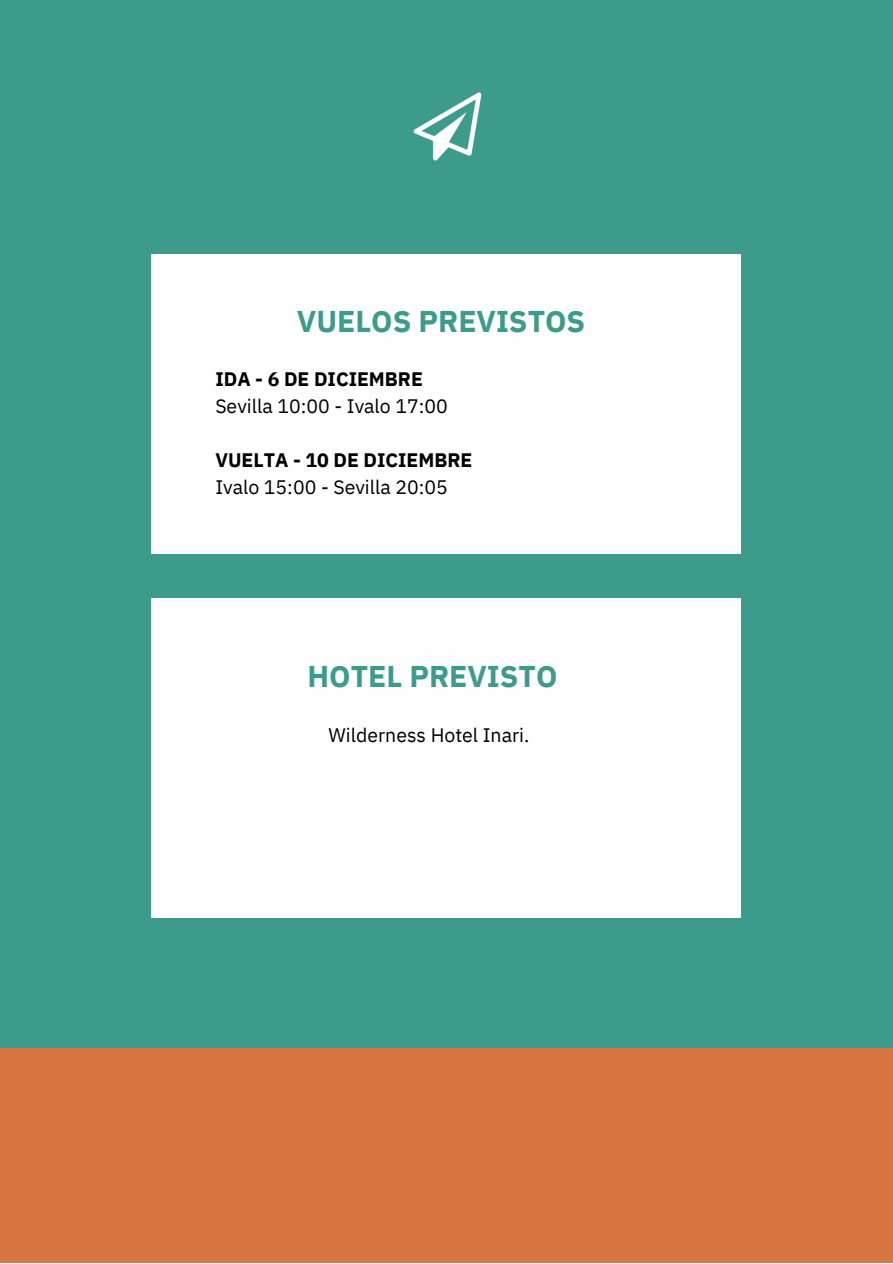
<style>
.page{position:relative;width:893px;height:1264px;background:#fff}
.page>*{position:absolute;margin:0;border:0;box-sizing:border-box;transform-origin:0 0}
.t1{font:700 30px "IBM Plex Sans";color:#3c9b8b}
.t2{font:19.5px "IBM Plex Sans";color:#000}
.t3{font:700 19.5px "IBM Plex Sans";color:#000}
</style>
<div class="page">
<div style="left:0;top:0;width:892px;height:1262px;background:#3c9b8b"></div>
<div style="left:0;top:1048px;width:892px;height:214px;background:#d67640"></div>
<img style="left:413px;top:92px;width:69px;height:69px">
<div style="left:151px;top:254px;width:590px;height:299px;background:#fefefe"></div>
<div style="left:151px;top:598px;width:590px;height:319px;background:#fefefe"></div>
<h1 class="t1" style="left:297px;top:301px;width:290px">VUELOS PREVISTOS</h1>
<p class="t3" style="left:215px;top:366px;width:209px">IDA - 6 DE DICIEMBRE</p>
<p class="t2" style="left:215px;top:393px;width:234px">Sevilla 10:00 - Ivalo 17:00</p>
<p class="t3" style="left:215px;top:447px;width:258px">VUELTA - 10 DE DICIEMBRE</p>
<p class="t2" style="left:215px;top:474px;width:234px">Ivalo 15:00 - Sevilla 20:05</p>
<h1 class="t1" style="left:307px;top:656px;width:251px">HOTEL PREVISTO</h1>
<p class="t2" style="left:328px;top:722px;width:202px">Wilderness Hotel Inari.</p>
</div>
